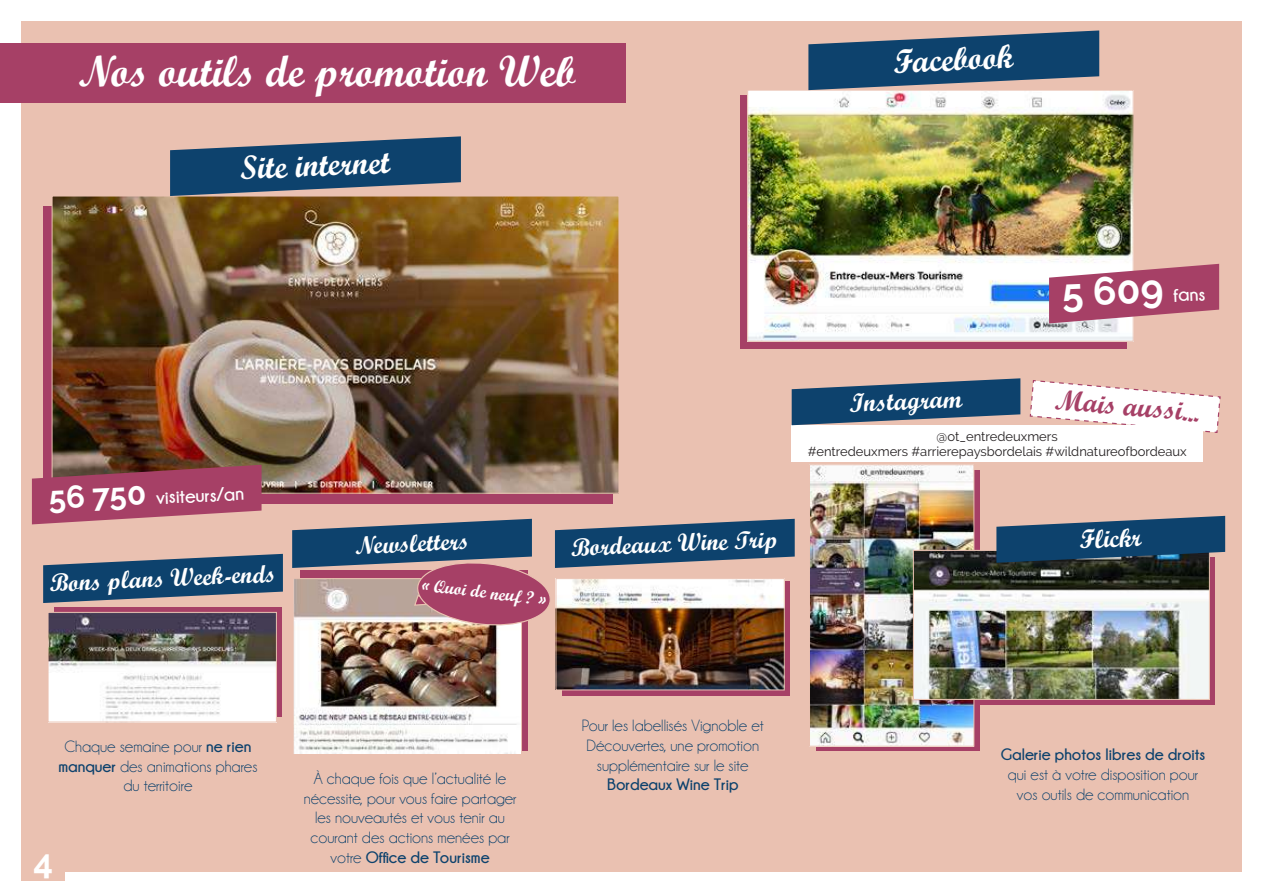
<style>
.page{position:relative;width:1263px;height:893px;background:#fff}
.page>*{position:absolute;margin:0;border:0;box-sizing:border-box;transform-origin:0 0}
.t1{font:43.5px "Script MT Bold";color:#fff}
.t2{font:700 39px "Raleway";color:#fff}
.t3{font:700 34.5px "Raleway";color:#fff}
.t4{font:33.15px "Script MT Bold";color:#fff}
.t5{font:28.35px "Script MT Bold";color:#a64066}
.t6{font:26.1px "Script MT Bold";color:#fff}
.t7{font:24.75px "Script MT Bold";color:#fff}
.t8{font:700 19.35px "Champagne&Limousines";color:#fff}
.t9{font:17.7px "Script MT Bold";color:#fff}
.t10{font:16.5px/19.8px "Champagne&Limousines";color:#0d426d;text-align:center}
.t11{font:700 16.5px "Champagne&Limousines";color:#0d426d}
.t12{font:13.05px/15.6px "Raleway";color:#231f20;text-align:center}
.s1{font-family:"Raleway";font-size:31.35px}
.s2{font-family:"Champagne&Limousines";font-size:19.35px}
.s3{font-weight:700}
</style>
<div class="page">
<div style="left:21px;top:21px;width:1221px;height:851px;background:#eac1b1"></div>
<div style="left:741px;top:95px;width:386px;height:254px;background:#a64066"></div>
<svg style="left:43px;top:206px;width:569px;height:298px;background:#a64d67"></svg>
<div style="left:55px;top:607px;width:227px;height:110px;background:linear-gradient(to right,#aa476a,#a94669)"></div>
<svg style="left:816px;top:470px;width:163px;height:281px"></svg>
<div style="left:920px;top:557px;width:295px;height:148px;background:#a64066"></div>
<svg style="left:562px;top:581px;width:228px;height:115px;background:#984d69"></svg>
<div style="left:0;top:44px;width:625px;height:59px;background:#a64066"></div>
<svg style="left:1029px;top:380px;width:192px;height:53px"></svg>
<img style="left:749px;top:92px;width:382px;height:248px">
<div style="left:747px;top:90px;width:386px;height:252px;border:1px solid #eac1b1"></div>
<img style="left:54px;top:198px;width:563px;height:294px">
<img style="left:50px;top:614px;width:225px;height:106px">
<div style="left:48px;top:612px;width:229px;height:110px;border:1px solid #eac1b1"></div>
<img style="left:295px;top:628px;width:225px;height:126px">
<div style="left:293px;top:578px;width:229px;height:182px;border:1px solid #eac1b1"></div>
<img style="left:558px;top:628px;width:225px;height:60px">
<img style="left:811px;top:466px;width:161px;height:278px">
<div style="left:809px;top:464px;width:165px;height:282px;border:1px solid #eac1b1"></div>
<img style="left:915px;top:552px;width:293px;height:146px">
<div style="left:913px;top:550px;width:297px;height:150px;border:1px solid #eac1b1"></div>
<div style="left:791px;top:425px;width:412px;height:37px;background:#fff"></div>
<svg style="left:170px;top:136px;width:291px;height:60px"></svg>
<svg style="left:32px;top:465px;width:230px;height:59px;background:#a74f69"></svg>
<svg style="left:808px;top:30px;width:291px;height:60px"></svg>
<svg style="left:792px;top:378px;width:228px;height:47px"></svg>
<svg style="left:996px;top:516px;width:229px;height:47px;background:#2c5170"></svg>
<svg style="left:43px;top:554px;width:240px;height:49px"></svg>
<svg style="left:292px;top:519px;width:503px;height:109px"></svg>
<svg style="left:1049px;top:264px;width:170px;height:59px"></svg>
<div style="left:21px;top:842px;width:44px;height:38px;background:#eac1b1"></div>
<h1 class="t1" style="left:78px;top:44px;width:499px">Nos outils de promotion Web</h1>
<h3 class="t4" style="left:239px;top:148px;width:152px;rotate:-3deg">Site internet</h3>
<h3 class="t4" style="left:892px;top:42px;width:121px;rotate:-3deg">Facebook</h3>
<p class="t8" style="left:48px;top:492px;width:197px;rotate:-3deg"><span class="s1">56 750</span> visiteurs/an</p>
<h3 class="t7" style="left:49px;top:569px;width:228px;rotate:-3deg">Bons plans Week-ends</h3>
<h3 class="t7" style="left:354px;top:531px;width:116px;rotate:-3deg">Newsletters</h3>
<h3 class="t7" style="left:570px;top:533px;width:209px;rotate:-3deg">Bordeaux Wine Trip</h3>
<p class="t9" style="left:423px;top:573px;width:126px;rotate:7deg">« Quoi de neuf ? »</p>
<h3 class="t6" style="left:848px;top:387px;width:115px;rotate:-3deg">Instagram</h3>
<h2 class="t2" style="left:1061px;top:271px;width:145px;rotate:-3deg">5 609 <span class="s2">fans</span></h2>
<h3 class="t5" style="left:1057px;top:382px;width:146px;rotate:5deg">Mais aussi...</h3>
<p class="t12" style="left:808px;top:428px;width:381px">@ot_entredeuxmers<br>#entredeuxmers #arrierepaysbordelais #wildnatureofbordeaux</p>
<h3 class="t6" style="left:1078px;top:524px;width:64px;rotate:-3deg">Flickr</h3>
<p class="t10" style="left:582px;top:716px;width:184px">Pour les labellisés Vignoble et<br>Découvertes, une promotion supplémentaire sur le site</p>
<p class="t11" style="left:607px;top:775px;width:133px">Bordeaux Wine Trip</p>
<p class="t10" style="left:58px;top:736px;width:201px">Chaque semaine pour <span class="s3">ne rien manquer</span> des animations phares du territoire</p>
<p class="t11" style="left:1001px;top:745px;width:206px">Galerie photos libres de droits</p>
<p class="t10" style="left:1008px;top:765px;width:192px">qui est à votre disposition pour vos outils de communication</p>
<p class="t10" style="left:304px;top:769px;width:214px">À chaque fois que l’actualité le nécessite, pour vous faire partager les nouveautés et vous tenir au courant des actions menées par votre <span class="s3">Office de Tourisme</span></p>
<h3 class="t3" style="left:33px;top:842px;width:21px">4</h3>
</div>
